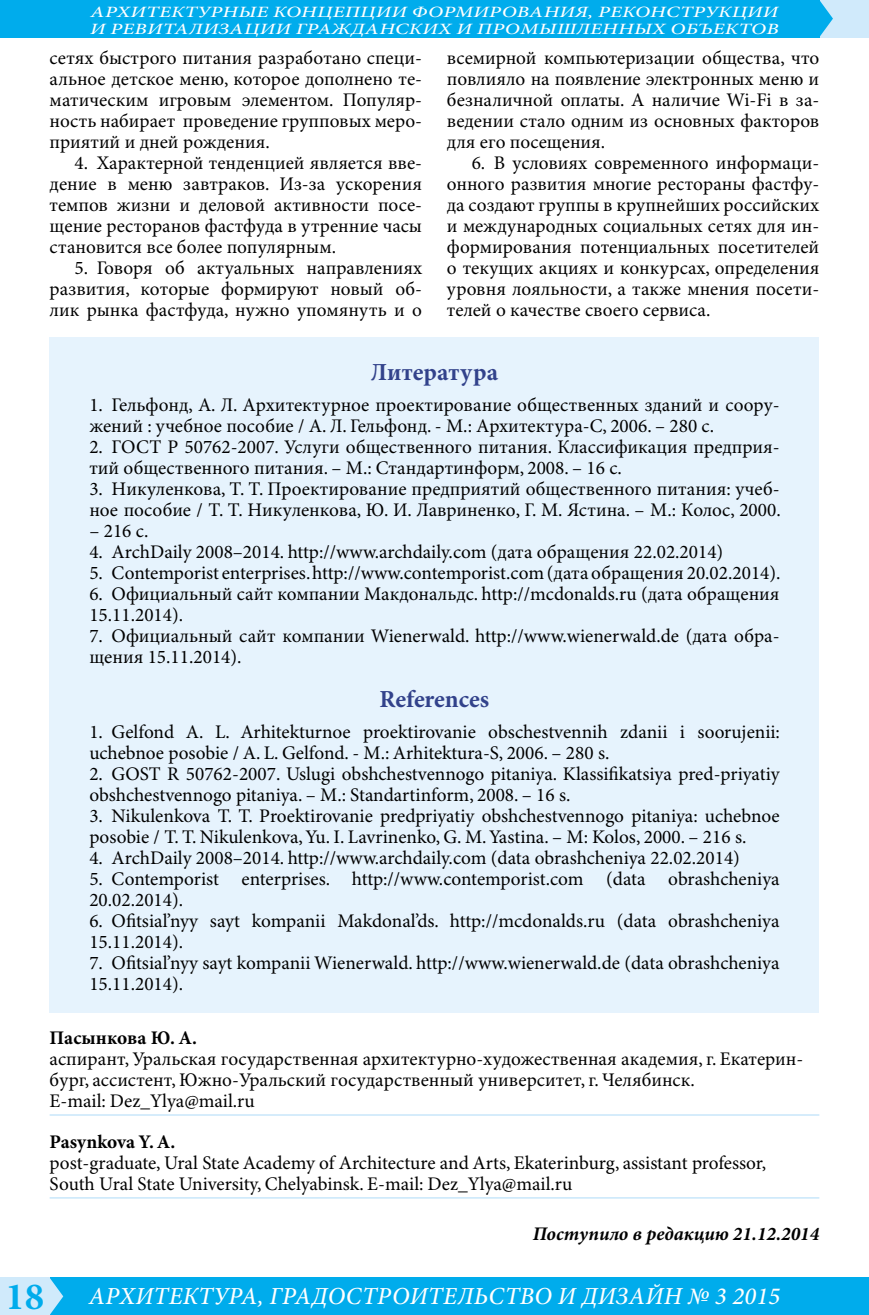
<style>
.page{position:relative;width:869px;height:1315px;background:#fff}
.page>*{position:absolute;margin:0;border:0;box-sizing:border-box;transform-origin:0 0}
.t1{font:italic 500 24.5px "Minion Pro";letter-spacing:.01em;color:#fff}
.Литература_заголовок{font:700 24.5px "Minion Pro";color:#32428b}
.Авторы_в_конце_регал{font:19.25px/21px "Minion Pro";color:#000}
.Авторы_в_конце_Посту{font:italic 700 19.25px "Minion Pro";color:#000}
.Авторы_в_конце_стать{font:700 19.25px "Minion Pro";color:#000}
.t2{font:italic 500 15.75px/17.5px "Minion Pro";letter-spacing:.01em;color:#fff;scale:1.33 1}
.s1{font-weight:700;font-style:normal;font-size:38.5px;color:#00acec}
</style>
<div class="page">
<div style="left:46px;top:1277px;width:822px;height:38px;background:#00acec"></div>
<div style="left:819px;top:0;width:49px;height:37px;background:#d0eafb"></div>
<div style="left:0;top:1277px;width:50px;height:38px;background:#d0eafb"></div>
<div style="left:0;top:0;width:819px;height:37px;background:#00acec"></div>
<svg style="left:50px;top:1278px;width:13px;height:37px"></svg>
<svg style="left:819px;top:0;width:13px;height:37px"></svg>
<div style="left:50px;top:337px;width:769px;height:676px;background:#e6f3fd"></div>
<hr style="left:50px;top:1114px;width:769px;height:2px;background:#d0eafb">
<hr style="left:50px;top:1197px;width:769px;height:1px;background:#d0eafb">
<p class="t2" style="left:90px;top:3px;width:519px">АРХИТЕКТУРНЫЕ КОНЦЕПЦИИ ФОРМИРОВАНИЯ, РЕКОНСТРУКЦИИ<br>И РЕВИТАЛИЗАЦИИ ГРАЖДАНСКИХ И ПРОМЫШЛЕННЫХ ОБЪЕКТОВ</p>
<p class="Авторы_в_конце_регал" style="left:50px;top:48px;width:374px;text-align:justify">сетях быстрого питания разработано специ&shy;альное детское меню, которое дополнено те&shy;матическим игровым элементом. Популяр&shy;ность набирает проведение групповых меро&shy;приятий и дней рождения.</p>
<p class="Авторы_в_конце_регал" style="left:50px;top:153px;width:374px;text-align:justify;text-indent:25px">4. Характерной тенденцией является вве&shy;дение в меню завтраков. Из-за ускорения темпов жизни и деловой активности посе&shy;щение ресторанов фастфуда в утренние часы становится все более популярным.</p>
<p class="Авторы_в_конце_регал" style="left:50px;top:258px;width:374px;text-align:justify;text-indent:25px">5. Говоря об актуальных направлениях развития, которые формируют новый об&shy;лик рынка фастфуда, нужно упомянуть и о</p>
<p class="Авторы_в_конце_регал" style="left:446px;top:48px;width:374px;text-align:justify">всемирной компьютеризации общества, что повлияло на появление электронных меню и безналичной оплаты. А наличие Wi-Fi в за&shy;ведении стало одним из основных факторов для его посещения.</p>
<p class="Авторы_в_конце_регал" style="left:446px;top:153px;width:374px;text-align:justify;text-indent:25px">6. В условиях современного информаци&shy;онного развития многие рестораны фастфу&shy;да создают группы в крупнейших российских и международных социальных сетях для ин&shy;формирования потенциальных посетителей о текущих акциях и конкурсах, определения уровня лояльности, а также мнения посети&shy;телей о качестве своего сервиса.</p>
<p class="Литература_заголовок" style="left:370px;top:357px;width:129px">Литература</p>
<p class="Авторы_в_конце_регал" style="left:89px;top:395px;width:691px">1. Гельфонд, А. Л. Архитектурное проектирование общественных зданий и соору&shy;жений : учебное пособие / А. Л. Гельфонд. - М.: Архитектура-С, 2006. – 280 с.</p>
<p class="Авторы_в_конце_регал" style="left:89px;top:437px;width:691px">2. ГОСТ Р 50762-2007. Услуги общественного питания. Классификация предприя&shy;тий общественного питания. – М.: Стандартинформ, 2008. – 16 с.</p>
<p class="Авторы_в_конце_регал" style="left:89px;top:479px;width:692px">3. Никуленкова, Т. Т. Проектирование предприятий общественного питания: учеб&shy;ное пособие / Т. Т. Никуленкова, Ю. И. Лавриненко, Г. М. Ястина. – М.: Колос, 2000.</p>
<p class="Авторы_в_конце_регал" style="left:89px;top:521px;width:61px">– 216 с.</p>
<p class="Авторы_в_конце_регал" style="left:89px;top:542px;width:635px">4. ArchDaily 2008–2014. http://www.archdaily.com (дата обращения 22.02.2014)</p>
<p class="Авторы_в_конце_регал" style="left:89px;top:563px;width:692px">5. Contemporist enterprises. http://www.contemporist.com (дата обращения 20.02.2014).</p>
<p class="Авторы_в_конце_регал" style="left:89px;top:584px;width:691px">6. Официальный сайт компании Макдональдс. http://mcdonalds.ru (дата обращения<br>15.11.2014).</p>
<p class="Авторы_в_конце_регал" style="left:89px;top:626px;width:691px">7. Официальный сайт компании Wienerwald. http://www.wienerwald.de (дата обра&shy;щения 15.11.2014).</p>
<p class="Литература_заголовок" style="left:379px;top:685px;width:111px">References</p>
<p class="Авторы_в_конце_регал" style="left:89px;top:722px;width:691px">1. Gelfond A. L. Arhitekturnoe proektirovanie obschestvennih zdanii i soorujenii: uchebnoe posobie / A. L. Gelfond. - M.: Arhitektura-S, 2006. – 280 s.</p>
<p class="Авторы_в_конце_регал" style="left:89px;top:764px;width:691px">2. GOST R 50762-2007. Uslugi obshchestvennogo pitaniya. Klassifikatsiya pred-priyatiy obshchestvennogo pitaniya. – M.: Standartinform, 2008. – 16 s.</p>
<p class="Авторы_в_конце_регал" style="left:89px;top:806px;width:691px">3. Nikulenkova T. T. Proektirovanie predpriyatiy obshchestvennogo pitaniya: uchebnoe posobie / T. T. Nikulenkova, Yu. I. Lavrinenko, G. M. Yastina. – M: Kolos, 2000. – 216 s.</p>
<p class="Авторы_в_конце_регал" style="left:89px;top:848px;width:651px">4. ArchDaily 2008–2014. http://www.archdaily.com (data obrashcheniya 22.02.2014)</p>
<p class="Авторы_в_конце_регал" style="left:89px;top:869px;width:691px">5. Contemporist enterprises. http://www.contemporist.com (data obrashcheniya<br>20.02.2014).</p>
<p class="Авторы_в_конце_регал" style="left:89px;top:911px;width:691px">6. Ofitsial’nyy sayt kompanii Makdonal’ds. http://mcdonalds.ru (data obrashcheniya<br>15.11.2014).</p>
<p class="Авторы_в_конце_регал" style="left:89px;top:953px;width:691px">7. Ofitsial’nyy sayt kompanii Wienerwald. http://www.wienerwald.de (data obrashcheniya<br>15.11.2014).</p>
<p class="Авторы_в_конце_стать" style="left:50px;top:1026px;width:149px">Пасынкова Ю. А.</p>
<p class="Авторы_в_конце_регал" style="left:50px;top:1048px;width:754px">аспирант, Уральская государственная архитектурно-художественная академия, г. Екатерин&shy;бург, ассистент, Южно-Уральский государственный университет, г. Челябинск.<br>Е-mail: Dez_Ylya@mail.ru</p>
<p class="Авторы_в_конце_стать" style="left:50px;top:1130px;width:127px">Pasynkova Y. A.</p>
<p class="Авторы_в_конце_регал" style="left:50px;top:1152px;width:717px">post-graduate, Ural State Academy of Architecture and Arts, Ekaterinburg, assistant professor,<br>South Ural State University, Chelyabinsk. Е-mail: Dez_Ylya@mail.ru</p>
<p class="Авторы_в_конце_Посту" style="left:532px;top:1222px;width:288px">Поступило в редакцию 21.12.2014</p>
<p class="t1" style="left:6px;top:1279px;width:775px"><span class="s1">18</span> АРХИТЕКТУРА, ГРАДОСТРОИТЕЛЬСТВО И ДИЗАЙН № 3 2015</p>
</div>
